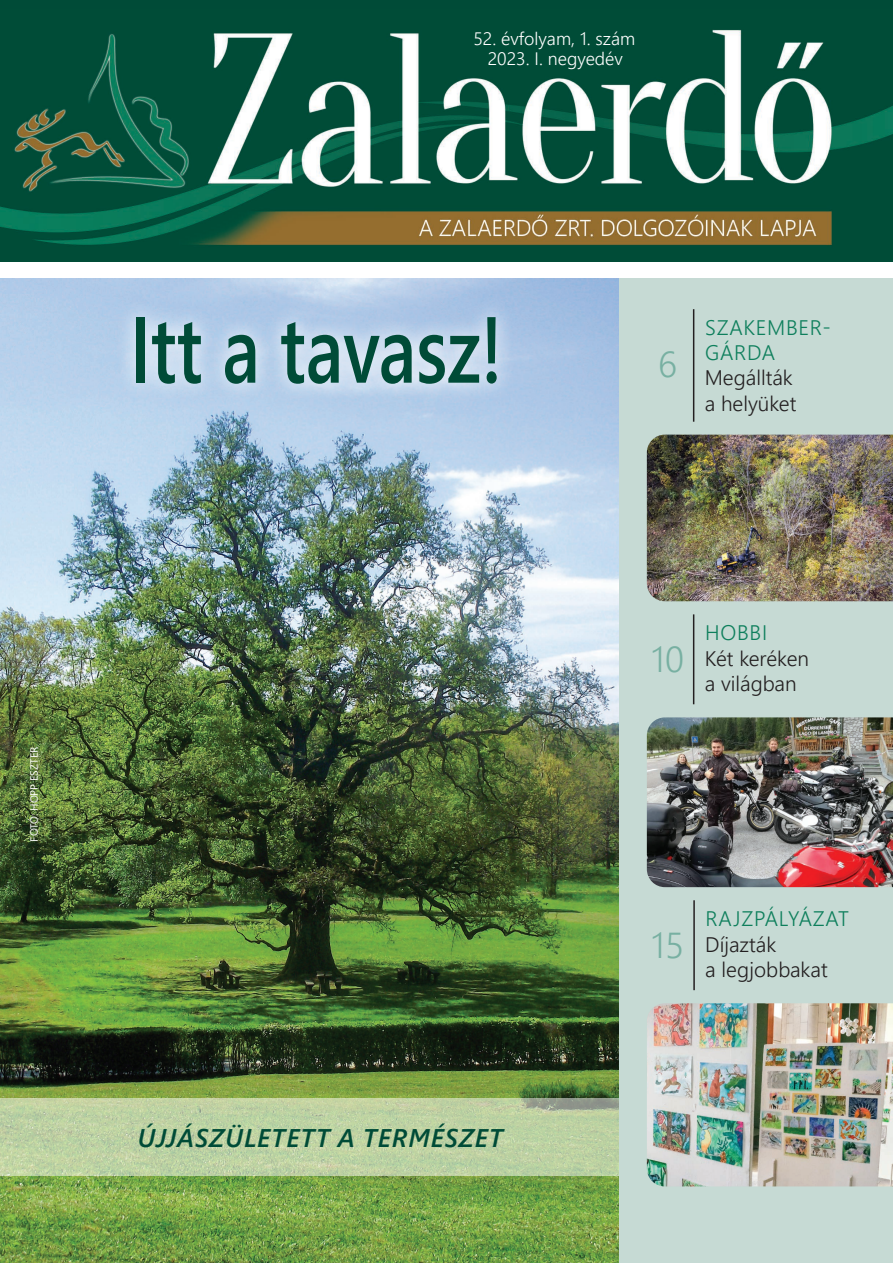
<style>
.page{position:relative;width:893px;height:1263px;background:#fff}
.page>*{position:absolute;margin:0;border:0;box-sizing:border-box;transform-origin:0 0}
.t1{font:600 93.6px "Segoe UI";color:#004b37;scale:.77 1}
.t2{font:300 36px "Segoe UI";color:#78b0a2}
.t3{font:italic 600 25.5px "Segoe UI";letter-spacing:.035em;color:#004b37}
.t4{font:300 21px/25.2px "Segoe UI";color:#231f20}
.t5{font:300 21px/25.2px "Segoe UI";letter-spacing:.035em;color:#0e7f5c}
.t6{font:300 18px/20px "Segoe UI";color:#fff;text-align:center}
.t7{font:10.5px "Segoe UI";color:#fff}
</style>
<div class="page">
<img style="left:0;top:9px;width:893px;height:252px">
<div style="left:0;top:0;width:893px;height:9px;background:#004b37"></div>
<div style="left:619px;top:279px;width:274px;height:984px;background:#c6dad4"></div>
<img style="left:0;top:279px;width:619px;height:984px">
<svg style="left:0;top:1098px;width:619px;height:78px;background:#bdd0a2"></svg>
<img style="left:647px;top:435px;width:246px;height:166px">
<hr style="left:693px;top:309px;width:1px;height:113px;background:#231f20">
<hr style="left:693px;top:614px;width:1px;height:90px;background:#231f20">
<img style="left:647px;top:717px;width:246px;height:170px">
<hr style="left:693px;top:900px;width:2px;height:90px;background:#231f20">
<img style="left:647px;top:1003px;width:246px;height:183px">
<div style="left:116px;top:298px;width:400px;height:105px;background:#fff;opacity:.75"></div>
<p class="t6" style="left:473px;top:27px;width:163px">52. évfolyam, 1. szám<br>2023. I. negyedév</p>
<h1 class="t1" style="left:130px;top:261px;width:486px">Itt a tavasz!</h1>
<p class="t7" style="left:24px;top:841px;width:96px;rotate:-90deg">FOTÓ: HOPP ESZTER</p>
<p class="t3" style="left:138px;top:1114px;width:367px">ÚJJÁSZÜLETETT A TERMÉSZET</p>
<h2 class="t2" style="left:658px;top:330px;width:20px">6</h2>
<p class="t5" style="left:705px;top:313px;width:127px">SZAKEMBER-<br>GÁRDA</p>
<p class="t4" style="left:705px;top:363px;width:93px">Megállták a helyüket</p>
<h2 class="t2" style="left:651px;top:625px;width:34px">10</h2>
<p class="t5" style="left:705px;top:618px;width:64px">HOBBI</p>
<p class="t4" style="left:705px;top:643px;width:106px">Két keréken a világban</p>
<h2 class="t2" style="left:651px;top:911px;width:34px">15</h2>
<p class="t5" style="left:706px;top:904px;width:145px">RAJZPÁLYÁZAT</p>
<p class="t4" style="left:705px;top:929px;width:124px">Díjazták<br>a legjobbakat</p>
</div>
